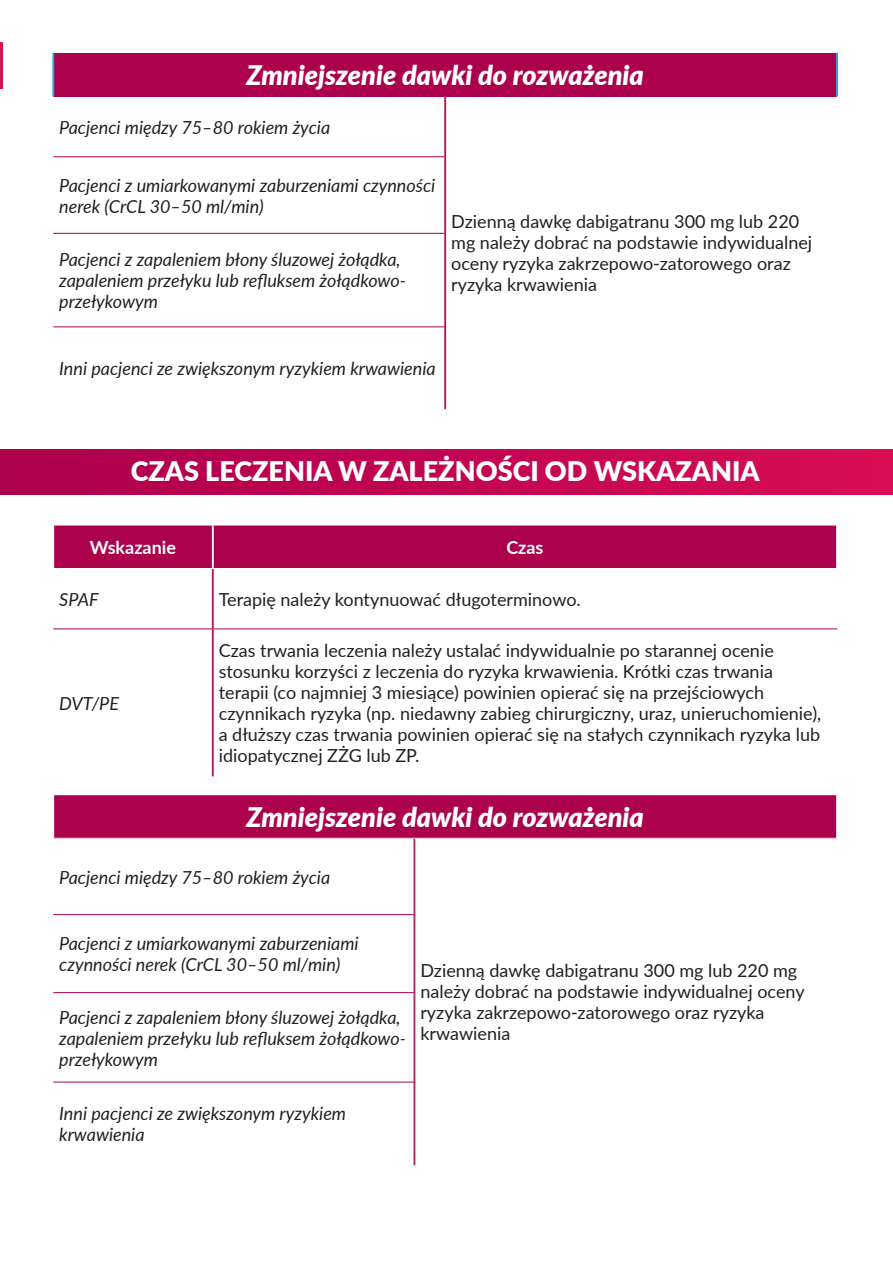
<style>
.page{position:relative;width:893px;height:1263px;background:#fff}
.page>*{position:absolute;margin:0;border:0;box-sizing:border-box;transform-origin:0 0}
.t1{font:italic 900 27px "Lato";color:#fff}
.t2{font:900 27px "Lato";color:#fff}
.t3{font:18px/21px "Lato";color:#231f20}
.t4{font:italic 18px/21px "Lato";color:#231f20}
.t5{font:700 18px "Lato";color:#fff}
</style>
<div class="page">
<hr style="left:0;top:43px;width:3px;height:45px;background:#d90d54">
<div style="left:0;top:450px;width:893px;height:45px;background:linear-gradient(to right,#ac004e,#d70d54)"></div>
<div style="left:53px;top:53px;width:784px;height:43px;background:#ac014d"></div>
<hr style="left:53px;top:53px;width:1px;height:43px;background:#00aeef">
<hr style="left:836px;top:53px;width:1px;height:43px;background:#00aeef">
<hr style="left:837px;top:53px;width:1px;height:43px;background:#00aeef">
<hr style="left:445px;top:96px;width:1px;height:61px;background:#ac014d">
<hr style="left:53px;top:156px;width:392px;height:1px;background:#ac014d">
<hr style="left:53px;top:233px;width:392px;height:1px;background:#ac014d">
<hr style="left:53px;top:326px;width:392px;height:1px;background:#ac014d">
<hr style="left:445px;top:157px;width:1px;height:76px;background:#ac014d">
<hr style="left:445px;top:233px;width:1px;height:94px;background:#ac014d">
<hr style="left:445px;top:327px;width:1px;height:82px;background:#ac014d">
<div style="left:54px;top:526px;width:782px;height:42px;background:#ac014d"></div>
<hr style="left:212px;top:569px;width:1px;height:59px;background:#ac014d">
<hr style="left:213px;top:569px;width:1px;height:59px;background:#ac014d">
<hr style="left:212px;top:629px;width:1px;height:147px;background:#ac014d">
<hr style="left:213px;top:629px;width:1px;height:147px;background:#ac014d">
<hr style="left:53px;top:628px;width:160px;height:1px;background:#ac014d">
<hr style="left:213px;top:628px;width:624px;height:1px;background:#ac014d">
<hr style="left:212px;top:525px;width:1px;height:43px;background:#fff">
<hr style="left:213px;top:525px;width:1px;height:43px;background:#fff">
<div style="left:53px;top:795px;width:784px;height:43px;background:#ac014d"></div>
<hr style="left:414px;top:839px;width:1px;height:76px;background:#ac014d">
<hr style="left:415px;top:839px;width:1px;height:76px;background:#ac014d">
<hr style="left:53px;top:914px;width:361px;height:1px;background:#ac014d">
<hr style="left:53px;top:992px;width:361px;height:1px;background:#ac014d">
<hr style="left:53px;top:1082px;width:361px;height:1px;background:#ac014d">
<hr style="left:414px;top:915px;width:1px;height:77px;background:#ac014d">
<hr style="left:415px;top:915px;width:1px;height:77px;background:#ac014d">
<hr style="left:414px;top:992px;width:1px;height:90px;background:#ac014d">
<hr style="left:415px;top:992px;width:1px;height:90px;background:#ac014d">
<hr style="left:414px;top:1082px;width:1px;height:83px;background:#ac014d">
<hr style="left:415px;top:1082px;width:1px;height:83px;background:#ac014d">
<hr style="left:53px;top:795px;width:1px;height:43px;background:#fff">
<hr style="left:836px;top:795px;width:1px;height:43px;background:#fff">
<h1 class="t1" style="left:246px;top:55px;width:399px">Zmniejszenie dawki do rozważenia</h1>
<p class="t4" style="left:59px;top:116px;width:272px">Pacjenci między 75–80 rokiem życia</p>
<p class="t4" style="left:59px;top:174px;width:378px">Pacjenci z umiarkowanymi zaburzeniami czynności nerek (CrCL 30–50 ml/min)</p>
<p class="t4" style="left:59px;top:249px;width:348px">Pacjenci z zapaleniem błony śluzowej żołądka, zapaleniem przełyku lub refluksem żołądkowo&shy;przełykowym</p>
<p class="t3" style="left:451px;top:211px;width:363px">Dzienną dawkę dabigatranu 300 mg lub 220 mg należy dobrać na podstawie indywidualnej oceny ryzyka zakrzepowo-zatorowego oraz ryzyka krwawienia</p>
<p class="t4" style="left:59px;top:357px;width:378px">Inni pacjenci ze zwiększonym ryzykiem krwawienia</p>
<h1 class="t2" style="left:131px;top:451px;width:630px">CZAS LECZENIA W ZALEŻNOŚCI OD WSKAZANIA</h1>
<p class="t5" style="left:90px;top:534px;width:88px">Wskazanie</p>
<p class="t5" style="left:506px;top:534px;width:39px">Czas</p>
<p class="t4" style="left:59px;top:588px;width:41px">SPAF</p>
<p class="t3" style="left:219px;top:588px;width:364px">Terapię należy kontynuować długoterminowo.</p>
<p class="t4" style="left:59px;top:692px;width:61px">DVT/PE</p>
<p class="t3" style="left:219px;top:639px;width:604px">Czas trwania leczenia należy ustalać indywidualnie po starannej ocenie stosunku korzyści z leczenia do ryzyka krwawienia. Krótki czas trwania terapii (co najmniej 3 miesiące) powinien opierać się na przejściowych czynnikach ryzyka (np. niedawny zabieg chirurgiczny, uraz, unieruchomienie), a dłuższy czas trwania powinien opierać się na stałych czynnikach ryzyka lub idiopatycznej ZŻG lub ZP.</p>
<h1 class="t1" style="left:246px;top:797px;width:399px">Zmniejszenie dawki do rozważenia</h1>
<p class="t4" style="left:59px;top:866px;width:272px">Pacjenci między 75–80 rokiem życia</p>
<p class="t4" style="left:59px;top:932px;width:301px">Pacjenci z umiarkowanymi zaburzeniami czynności nerek (CrCL 30–50 ml/min)</p>
<p class="t4" style="left:59px;top:1006px;width:348px">Pacjenci z zapaleniem błony śluzowej żołądka, zapaleniem przełyku lub refluksem żołądkowo&shy;przełykowym</p>
<p class="t4" style="left:59px;top:1102px;width:288px">Inni pacjenci ze zwiększonym ryzykiem krwawienia</p>
<p class="t3" style="left:420px;top:960px;width:386px">Dzienną dawkę dabigatranu 300 mg lub 220 mg należy dobrać na podstawie indywidualnej oceny ryzyka zakrzepowo-zatorowego oraz ryzyka krwawienia</p>
</div>
